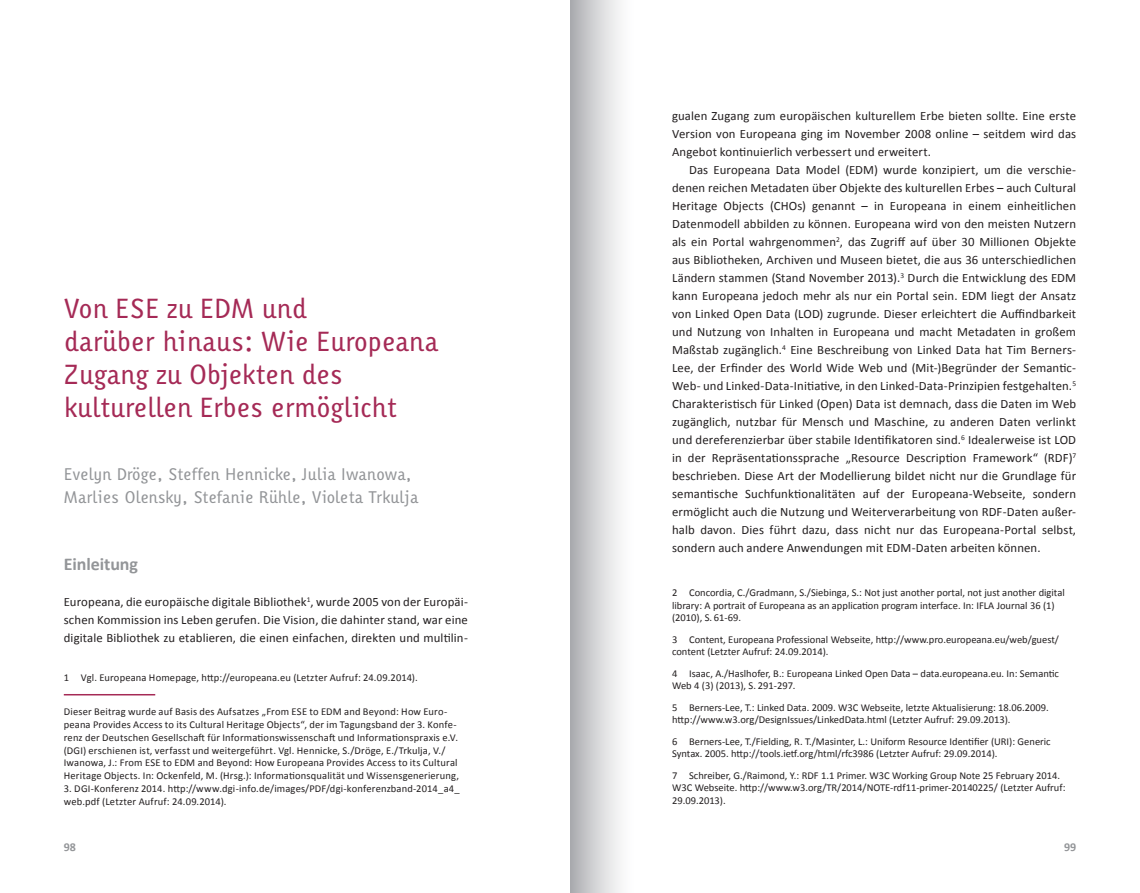
<style>
.page{position:relative;width:1140px;height:893px;background:#fff}
.page>*{position:absolute;margin:0;border:0;box-sizing:border-box;transform-origin:0 0}
.t1{font:27px/33px "Karbid";color:#a52a56}
.t2{font:700 18px "Calibri";letter-spacing:-.005em;color:#939598}
.t3{font:16.5px/22.5px "Karbid";letter-spacing:-.01em;color:#939598}
.t4{font:12.75px/18px "Calibri";letter-spacing:.01em;color:#231f20;text-align:justify}
.t5{font:700 12px "Calibri";color:#939598}
.t6{font:10.5px/12.8px "Calibri";color:#231f20}
</style>
<div class="page">
<hr style="left:64px;top:694px;width:91px;height:1px;background:#a52a56">
<div style="left:570px;top:0;width:64px;height:893px;background:linear-gradient(to right,#aeafb3,#fff)"></div>
<h1 class="t1" style="left:64px;top:291px;width:376px">Von ESE zu EDM und<br>darüber hinaus: Wie Europeana<br>Zugang zu Objekten des kulturellen Erbes ermöglicht</h1>
<p class="t3" style="left:64px;top:462px;width:356px">Evelyn Dröge, Steffen Hennicke, Julia Iwanowa,<br>Marlies Olensky, Stefanie Rühle, Violeta Trkulja</p>
<h2 class="t2" style="left:64px;top:553px;width:76px">Einleitung</h2>
<p class="t4" style="left:64px;top:593px;width:405px">Europeana, die europäische digitale Bibliothek<sup>1</sup>, wurde 2005 von der Europäi&shy;schen Kommission ins Leben gerufen. Die Vision, die dahinter stand, war eine digitale Bibliothek zu etablieren, die einen einfachen, direkten und multilin-</p>
<p class="t6" style="left:64px;top:671px;width:355px">1 Vgl. Europeana Homepage, http://europeana.eu (Letzter Aufruf: 24.09.2014).</p>
<p class="t6" style="left:64px;top:705px;width:397px">Dieser Beitrag wurde auf Basis des Aufsatzes „From ESE to EDM and Beyond: How Euro&shy;peana Provides Access to its Cultural Heritage Objects“, der im Tagungsband der 3. Konfe&shy;renz der Deutschen Gesellschaft für Informationswissenschaft und Informationspraxis e.V. (DGI) erschienen ist, verfasst und weitergeführt. Vgl. Hennicke, S./Dröge, E./Trkulja, V./ Iwanowa, J.: From ESE to EDM and Beyond: How Europeana Provides Access to its Cultural Heritage Objects. In: Ockenfeld, M. (Hrsg.): Informationsqualität und Wissensgenerierung,</p>
<p class="t6" style="left:64px;top:782px;width:397px">3. DGI-Konferenz 2014. http://www.dgi-info.de/images/PDF/dgi-konferenzband-2014_a4_ web.pdf (Letzter Aufruf: 24.09.2014).</p>
<p class="t4" style="left:672px;top:107px;width:405px">gualen Zugang zum europäischen kulturellem Erbe bieten sollte. Eine erste Version von Europeana ging im November 2008 online – seitdem wird das Angebot kontinuierlich verbessert und erweitert.</p>
<p class="t4" style="left:672px;top:161px;width:406px;text-indent:17px">Das Europeana Data Model (EDM) wurde konzipiert, um die verschie&shy;denen reichen Metadaten über Objekte des kulturellen Erbes – auch Cultural Heritage Objects (CHOs) genannt – in Europeana in einem einheitlichen Datenmodell abbilden zu können. Europeana wird von den meisten Nutzern als ein Portal wahrgenommen<sup>2</sup>, das Zugriff auf über 30 Millionen Objekte aus Bibliotheken, Archiven und Museen bietet, die aus 36 unterschiedlichen Ländern stammen (Stand November 2013).<sup>3</sup> Durch die Entwicklung des EDM kann Europeana jedoch mehr als nur ein Portal sein. EDM liegt der Ansatz von Linked Open Data (LOD) zugrunde. Dieser erleichtert die Auffindbarkeit und Nutzung von Inhalten in Europeana und macht Metadaten in großem Maßstab zugänglich.<sup>4</sup> Eine Beschreibung von Linked Data hat Tim Berners-Lee, der Erfinder des World Wide Web und (Mit-)Begründer der Semantic-Web- und Linked-Data-Initiative, in den Linked-Data-Prinzipien festgehalten.<sup>5<br></sup>Charakteristisch für Linked (Open) Data ist demnach, dass die Daten im Web zugänglich, nutzbar für Mensch und Maschine, zu anderen Daten verlinkt und dereferenzierbar über stabile Identifikatoren sind.<sup>6</sup> Idealerweise ist LOD in der Repräsentationssprache „Resource Description Framework“ (RDF)<sup>7 </sup>beschrieben. Diese Art der Modellierung bildet nicht nur die Grundlage für semantische Suchfunktionalitäten auf der Europeana-Webseite, sondern ermöglicht auch die Nutzung und Weiterverarbeitung von RDF-Daten außer&shy;halb davon. Dies führt dazu, dass nicht nur das Europeana-Portal selbst, sondern auch andere Anwendungen mit EDM-Daten arbeiten können.</p>
<p class="t6" style="left:672px;top:586px;width:394px">2 Concordia, C./Gradmann, S./Siebinga, S.: Not just another portal, not just another digital library: A portrait of Europeana as an application program interface. In: IFLA Journal 36 (1) (2010), S. 61-69.</p>
<p class="t6" style="left:672px;top:633px;width:388px">3 Content, Europeana Professional Webseite, http://www.pro.europeana.eu/web/guest/ content (Letzter Aufruf: 24.09.2014).</p>
<p class="t6" style="left:672px;top:667px;width:388px">4 Isaac, A./Haslhofer, B.: Europeana Linked Open Data – data.europeana.eu. In: Semantic<br>Web 4 (3) (2013), S. 291-297.</p>
<p class="t6" style="left:672px;top:701px;width:378px">5 Berners-Lee, T.: Linked Data. 2009. W3C Webseite, letzte Aktualisierung: 18.06.2009. http://www.w3.org/DesignIssues/LinkedData.html (Letzter Aufruf: 29.09.2013).</p>
<p class="t6" style="left:672px;top:735px;width:380px">6 Berners-Lee, T./Fielding, R. T./Masinter, L.: Uniform Resource Identifier (URI): Generic<br>Syntax. 2005. http://tools.ietf.org/html/rfc3986 (Letzter Aufruf: 29.09.2014).</p>
<p class="t6" style="left:672px;top:769px;width:395px">7 Schreiber, G./Raimond, Y.: RDF 1.1 Primer. W3C Working Group Note 25 February 2014.<br>W3C Webseite. http://www.w3.org/TR/2014/NOTE-rdf11-primer-20140225/ (Letzter Aufruf:<br>29.09.2013).</p>
<p class="t5" style="left:64px;top:839px;width:14px">98</p>
<p class="t5" style="left:1064px;top:839px;width:14px">99</p>
</div>
